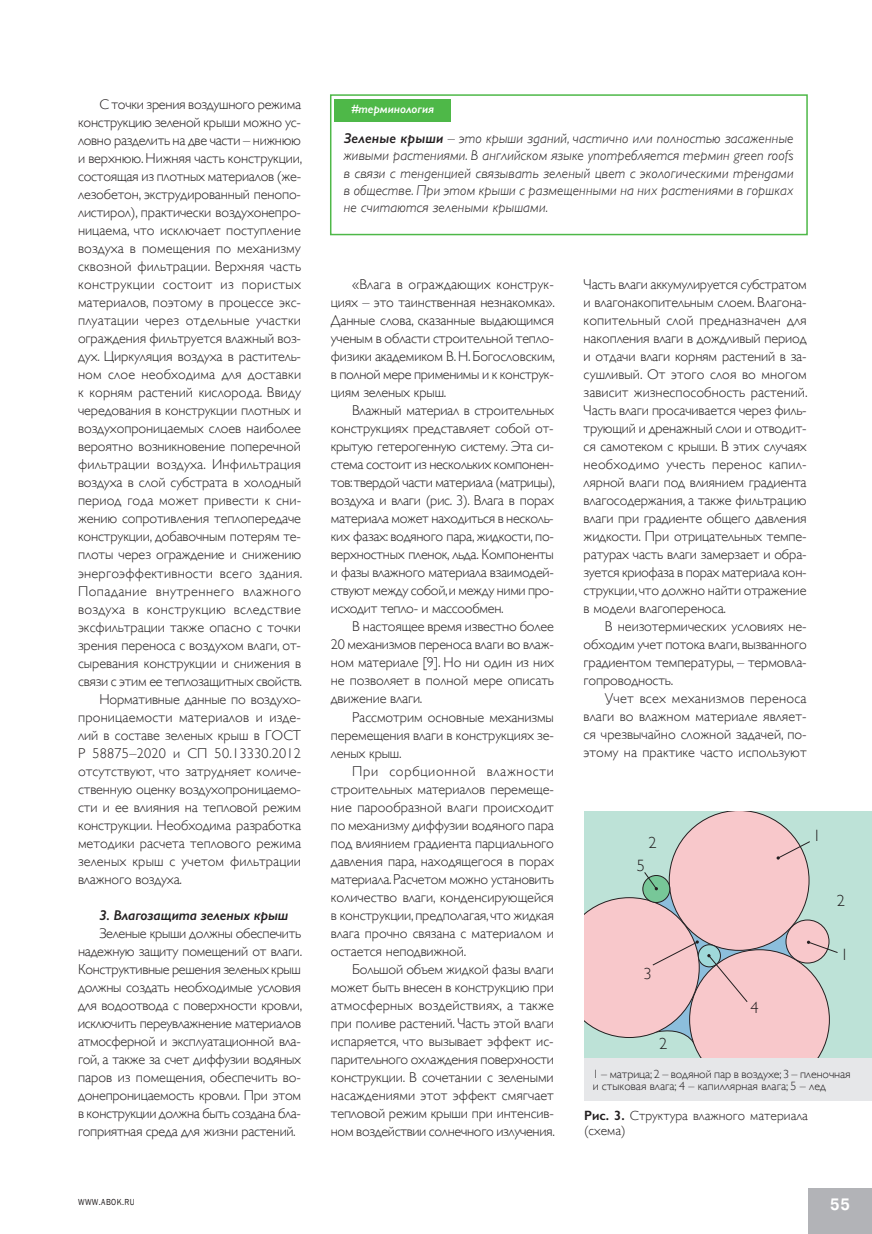
<style>
.page{position:relative;width:872px;height:1234px;background:#fff}
.page>*{position:absolute;margin:0;border:0;box-sizing:border-box;transform-origin:0 0}
.t1{font:700 16.5px "Pragmatica";color:#fff;scale:.89 1}
.t2{font:300 16.35px "Gill Sans";color:#231f20}
.t3{font:300 14.25px/18px "Gill Sans";letter-spacing:-.01em;color:#231f20;text-align:justify}
.t4{font:italic 300 14.25px/17.1px "Gill Sans";letter-spacing:.01em;color:#231f20;text-align:justify}
.t5{font:300 14.25px "Gill Sans";letter-spacing:.015em;color:#231f20}
.t6{font:300 14.25px "Gill Sans";letter-spacing:.01em;color:#231f20}
.t7{font:300 14.25px "Gill Sans";letter-spacing:.02em;color:#231f20}
.t8{font:300 14.25px "Gill Sans";letter-spacing:.025em;color:#231f20}
.t9{font:300 14.25px "Gill Sans";letter-spacing:.03em;color:#231f20}
.t10{font:italic 600 14.25px "Gill Sans";letter-spacing:-.01em;color:#231f20}
.t11{font:300 13.5px/15px "Gill Sans";color:#231f20}
.t12{font:300 12px/12px "Gill Sans";letter-spacing:-.005em;color:#231f20}
.t13{font:italic 600 12px "Gill Sans";color:#fff}
.t14{font:9px "Franklin Gothic";letter-spacing:.05em;color:#231f20;scale:.89 1}
.s1{font-weight:600}
</style>
<div class="page">
<div style="left:808px;top:1188px;width:64px;height:45px;background:#b2b3b7"></div>
<div style="left:584px;top:811px;width:288px;height:260px;background:#bde2d7"></div>
<svg style="left:584px;top:811px;width:254px;height:247px"></svg>
<div style="left:584px;top:1058px;width:288px;height:42px;background:#e6e7e9"></div>
<div style="left:330px;top:94px;width:477px;height:141px;border:2px solid #4eb848"></div>
<div style="left:334px;top:99px;width:117px;height:22px;background:#4eb848"></div>
<p class="t3" style="left:99px;top:95px;width:203px">С точки зрения воздушного режима</p>
<p class="t3" style="left:78px;top:113px;width:224px">конструкцию зеленой крыши можно ус-</p>
<p class="t3" style="left:78px;top:131px;width:224px">ловно разделить на две части – нижнюю</p>
<p class="t3" style="left:78px;top:149px;width:226px">и верхнюю. Нижняя часть конструкции,</p>
<p class="t3" style="left:78px;top:167px;width:224px">состоящая из плотных материалов (же-</p>
<p class="t3" style="left:78px;top:185px;width:224px">лезобетон, экструдированный пенопо-</p>
<p class="t3" style="left:78px;top:203px;width:224px">листирол), практически воздухонепро-</p>
<p class="t3" style="left:78px;top:221px;width:224px">ницаема, что исключает поступление</p>
<p class="t6" style="left:78px;top:237px;width:224px">воздуха в помещения по механизму</p>
<p class="t3" style="left:78px;top:257px;width:225px">сквозной фильтрации. Верхняя часть</p>
<p class="t8" style="left:78px;top:273px;width:224px">конструкции состоит из пористых</p>
<p class="t3" style="left:78px;top:293px;width:224px">материалов, поэтому в процессе экс-</p>
<p class="t5" style="left:78px;top:309px;width:224px">плуатации через отдельные участки</p>
<p class="t3" style="left:78px;top:329px;width:224px">ограждения фильтруется влажный воз-</p>
<p class="t3" style="left:78px;top:347px;width:224px">дух. Циркуляция воздуха в раститель-</p>
<p class="t6" style="left:78px;top:363px;width:224px">ном слое необходима для доставки</p>
<p class="t3" style="left:78px;top:383px;width:224px">к корням растений кислорода. Ввиду</p>
<p class="t3" style="left:78px;top:401px;width:224px">чередования в конструкции плотных и</p>
<p class="t3" style="left:78px;top:419px;width:224px">воздухопроницаемых слоев наиболее</p>
<p class="t3" style="left:78px;top:437px;width:224px">вероятно возникновение поперечной</p>
<p class="t5" style="left:78px;top:453px;width:224px">фильтрации воздуха. Инфильтрация</p>
<p class="t3" style="left:78px;top:473px;width:224px">воздуха в слой субстрата в холодный</p>
<p class="t3" style="left:78px;top:491px;width:225px">период года может привести к сни-</p>
<p class="t3" style="left:78px;top:509px;width:224px">жению сопротивления теплопередаче</p>
<p class="t3" style="left:78px;top:527px;width:224px">конструкции, добавочным потерям те-</p>
<p class="t3" style="left:78px;top:545px;width:224px">плоты через ограждение и снижению</p>
<p class="t5" style="left:78px;top:561px;width:226px">энергоэффективности всего здания.</p>
<p class="t9" style="left:78px;top:579px;width:224px">Попадание внутреннего влажного</p>
<p class="t7" style="left:78px;top:597px;width:224px">воздуха в конструкцию вследствие</p>
<p class="t3" style="left:78px;top:617px;width:224px">эксфильтрации также опасно с точки</p>
<p class="t3" style="left:78px;top:635px;width:224px">зрения переноса с воздухом влаги, от-</p>
<p class="t3" style="left:78px;top:653px;width:225px">сыревания конструкции и снижения в</p>
<p class="t3" style="left:78px;top:671px;width:225px">связи с этим ее теплозащитных свойств.</p>
<p class="t3" style="left:99px;top:689px;width:203px">Нормативные данные по воздухо-</p>
<p class="t5" style="left:78px;top:705px;width:224px">проницаемости материалов и изде-</p>
<p class="t3" style="left:78px;top:725px;width:224px">лий в составе зеленых крыш в ГОСТ</p>
<p class="t5" style="left:78px;top:741px;width:224px">Р 58875–2020 и СП 50.13330.2012</p>
<p class="t3" style="left:78px;top:761px;width:224px">отсутствуют, что затрудняет количе-</p>
<p class="t3" style="left:78px;top:779px;width:224px">ственную оценку воздухопроницаемо-</p>
<p class="t3" style="left:78px;top:797px;width:224px">сти и ее влияния на тепловой режим</p>
<p class="t3" style="left:78px;top:815px;width:224px">конструкции. Необходима разработка</p>
<p class="t3" style="left:78px;top:833px;width:224px">методики расчета теплового режима</p>
<p class="t6" style="left:78px;top:849px;width:224px">зеленых крыш с учетом фильтрации</p>
<p class="t3" style="left:78px;top:869px;width:106px">влажного воздуха.</p>
<p class="t10" style="left:99px;top:906px;width:190px">3. Влагозащита зеленых крыш</p>
<p class="t3" style="left:78px;top:923px;width:226px;text-indent:21px">Зеленые крыши должны обеспечить надежную защиту помещений от влаги.<br>Конструктивные решения зеленых крыш должны создать необходимые условия для водоотвода с поверхности кровли, исключить переувлажнение материалов атмосферной и эксплуатационной вла&shy;гой, а также за счет диффузии водяных паров из помещения, обеспечить во&shy;донепроницаемость кровли. При этом в конструкции должна быть создана бла&shy;гоприятная среда для жизни растений.</p>
<p class="t13" style="left:351px;top:101px;width:84px">#терминология</p>
<p class="t4" style="left:344px;top:130px;width:451px"><span class="s1">Зеленые крыши</span> – это крыши зданий, частично или полностью засаженные живыми растениями. В английском языке употребляется термин green roofs в связи с тенденцией связывать зеленый цвет с экологическими трендами в обществе. При этом крыши с размещенными на них растениями в горшках не считаются зелеными крышами.</p>
<p class="t3" style="left:331px;top:275px;width:226px;text-indent:21px">«Влага в ограждающих конструк&shy;циях – это таинственная незнакомка».<br>Данные слова, сказанные выдающимся ученым в области строительной тепло&shy;физики академиком В. Н. Богословским, в полной мере применимы и к конструк&shy;циям зеленых крыш.</p>
<p class="t3" style="left:331px;top:401px;width:226px;text-indent:21px">Влажный материал в строительных конструкциях представляет собой от&shy;крытую гетерогенную систему. Эта си&shy;стема состоит из нескольких компонен&shy;тов: твердой части материала (матрицы), воздуха и влаги (рис. 3). Влага в порах материала может находиться в несколь&shy;ких фазах: водяного пара, жидкости, по&shy;верхностных пленок, льда. Компоненты и фазы влажного материала взаимодей&shy;ствуют между собой, и между ними про&shy;исходит тепло- и массообмен.</p>
<p class="t3" style="left:331px;top:617px;width:225px;text-indent:21px">В настоящее время известно более 20 механизмов переноса влаги во влаж&shy;ном материале [9]. Но ни один из них не позволяет в полной мере описать движение влаги.</p>
<p class="t3" style="left:331px;top:707px;width:224px;text-indent:21px">Рассмотрим основные механизмы перемещения влаги в конструкциях зе&shy;леных крыш.</p>
<p class="t3" style="left:331px;top:761px;width:225px;text-indent:21px">При сорбционной влажности строительных материалов перемеще&shy;ние парообразной влаги происходит по механизму диффузии водяного пара под влиянием градиента парциального давления пара, находящегося в порах материала. Расчетом можно установить количество влаги, конденсирующейся в конструкции, предполагая, что жидкая влага прочно связана с материалом и остается неподвижной.</p>
<p class="t3" style="left:331px;top:959px;width:225px;text-indent:21px">Большой объем жидкой фазы влаги может быть внесен в конструкцию при атмосферных воздействиях, а также при поливе растений. Часть этой влаги испаряется, что вызывает эффект ис&shy;парительного охлаждения поверхности конструкции. В сочетании с зелеными насаждениями этот эффект смягчает тепловой режим крыши при интенсив&shy;ном воздействии солнечного излучения.</p>
<p class="t3" style="left:583px;top:275px;width:225px">Часть влаги аккумулируется субстратом и влагонакопительным слоем. Влагона&shy;копительный слой предназначен для накопления влаги в дождливый период и отдачи влаги корням растений в за&shy;сушливый. От этого слоя во многом зависит жизнеспособность растений.<br>Часть влаги просачивается через филь&shy;трующий и дренажный слои и отводит&shy;ся самотеком с крыши. В этих случаях необходимо учесть перенос капил&shy;лярной влаги под влиянием градиента влагосодержания, а также фильтрацию влаги при градиенте общего давления жидкости. При отрицательных темпе&shy;ратурах часть влаги замерзает и обра&shy;зуется криофаза в порах материала кон&shy;струкции, что должно найти отражение в модели влагопереноса.</p>
<p class="t3" style="left:583px;top:617px;width:224px;text-indent:21px">В неизотермических условиях не&shy;обходим учет потока влаги, вызванного градиентом температуры, – термовла&shy;гопроводность.</p>
<p class="t3" style="left:583px;top:689px;width:224px;text-indent:21px">Учет всех механизмов переноса влаги во влажном материале являет&shy;ся чрезвычайно сложной задачей, по&shy;этому на практике часто используют</p>
<p class="t2" style="left:648px;top:830px;width:10px">2</p>
<p class="t2" style="left:637px;top:852px;width:10px">5</p>
<p class="t2" style="left:643px;top:960px;width:10px">3</p>
<p class="t2" style="left:659px;top:1030px;width:10px">2</p>
<p class="t2" style="left:750px;top:994px;width:10px">4</p>
<p class="t2" style="left:813px;top:822px;width:10px">1</p>
<p class="t2" style="left:837px;top:887px;width:10px">2</p>
<p class="t2" style="left:840px;top:941px;width:10px">1</p>
<p class="t12" style="left:592px;top:1066px;width:259px">1 – матрица; 2 – водяной пар в воздухе; 3 – пленочная и стыковая влага; 4 – капиллярная влага; 5 – лед</p>
<p class="t11" style="left:584px;top:1106px;width:225px"><span class="s1">Рис. 3.</span> Структура влажного материала (схема)</p>
<p class="t14" style="left:78px;top:1196px;width:65px">WWW.ABOK.ru</p>
<p class="t1" style="left:830px;top:1193px;width:24px">55</p>
</div>
